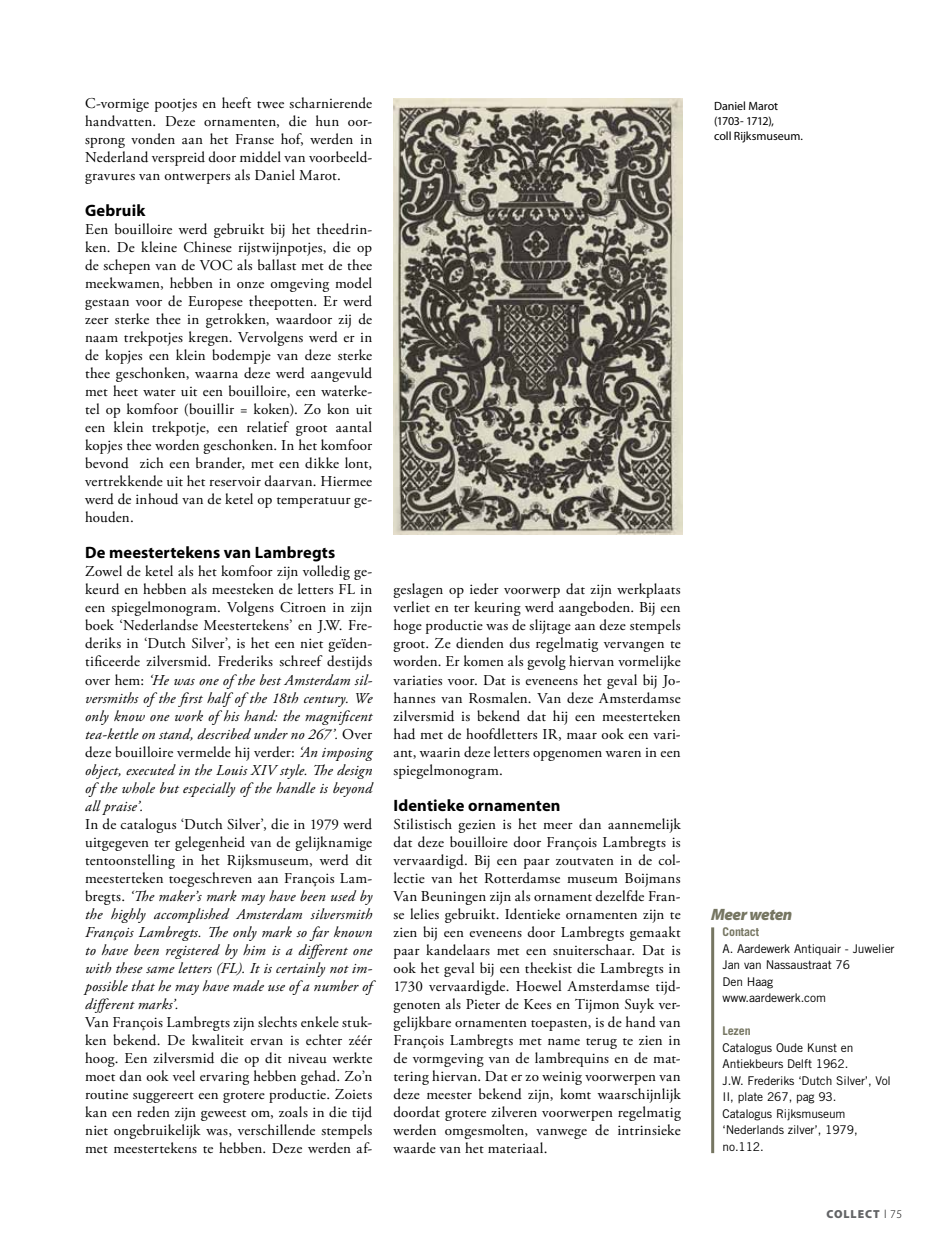
<style>
.page{position:relative;width:936px;height:1251px;background:#fff}
.page>*{position:absolute;margin:0;border:0;box-sizing:border-box;transform-origin:0 0}
.t1{font:700 16.5px "Myriad Pro";letter-spacing:.01em;color:#000}
.t2{font:italic 900 16.5px "Myriad Pro";letter-spacing:-.03em;color:#767662}
.t3{font:15px/18px "Adobe Garamond Pro";letter-spacing:.015em;color:#000;text-align:justify}
.t4{font:italic 15px/18px "Adobe Garamond Pro";letter-spacing:.015em;color:#000;text-align:justify}
.t5{font:12px/16.5px "Trade Gothic LT Std";letter-spacing:-.01em;color:#000}
.t6{font:12px/15px "Myriad Pro";letter-spacing:-.005em;color:#000}
.t7{font:700 12px "Trade Gothic LT Std";letter-spacing:-.01em;color:#767662}
.t8{font:900 11.7px "Myriad Pro";letter-spacing:.08em;color:#636466}
.s1{font-style:italic}
.s2{font-style:normal}
.s3{font-weight:300;color:#000}
</style>
<div class="page">
<hr style="left:711px;top:927px;width:3px;height:225px;background:#767662">
<img style="left:393px;top:99px;width:289px;height:435px">
<p class="t3" style="left:85px;top:95px;width:289px">C-vormige pootjes en heeft twee scharnierende handvatten. Deze ornamenten, die hun oor&shy;sprong vonden aan het Franse hof, werden in Nederland verspreid door middel van voorbeeld&shy;gravures van ontwerpers als Daniel Marot.</p>
<p class="t1" style="left:85px;top:201px;width:62px">Gebruik</p>
<p class="t3" style="left:85px;top:221px;width:289px">Een bouilloire werd gebruikt bij het theedrin&shy;ken. De kleine Chinese rijstwijnpotjes, die op de schepen van de VOC als ballast met de thee meekwamen, hebben in onze omgeving model gestaan voor de Europese theepotten. Er werd zeer sterke thee in getrokken, waardoor zij de naam trekpotjes kregen. Vervolgens werd er in de kopjes een klein bodempje van deze sterke thee geschonken, waarna deze werd aangevuld met heet water uit een bouilloire, een waterke&shy;tel op komfoor (bouillir = koken). Zo kon uit een klein trekpotje, een relatief groot aantal kopjes thee worden geschonken. In het komfoor bevond zich een brander, met een dikke lont, vertrekkende uit het reservoir daarvan. Hiermee werd de inhoud van de ketel op temperatuur ge&shy;houden.</p>
<p class="t1" style="left:85px;top:543px;width:251px">De meestertekens van Lambregts</p>
<p class="t3" style="left:85px;top:563px;width:289px">Zowel de ketel als het komfoor zijn volledig ge&shy;keurd en hebben als meesteken de letters FL in een spiegelmonogram. Volgens Citroen in zijn boek ‘Nederlandse Meestertekens’ en J.W. Fre&shy;deriks in ‘Dutch Silver’, is het een niet geïden&shy;tificeerde zilversmid. Frederiks schreef destijds over hem: <span class="s1">‘He was one of the best Amsterdam sil&shy;versmiths of the first half of the 18th century. We only know one work of his hand: the magnificent tea-kettle on stand, described under no 267’.</span> Over deze bouilloire vermelde hij verder: <span class="s1">‘An imposing object, executed in the Louis XIV style. The design of the whole but especially of the handle is beyond all praise’.</span></p>
<p class="t4" style="left:85px;top:815px;width:289px"><span class="s2">In de catalogus ‘Dutch Silver’, die in 1979 werd uitgegeven ter gelegenheid van de gelijknamige tentoonstelling in het Rijksmuseum, werd dit meesterteken toegeschreven aan François Lam&shy;bregts.</span> ‘The maker’s mark may have been used by the highly accomplished Amsterdam silversmith François Lambregts. The only mark so far known to have been registered by him is a different one with these same letters (FL). It is certainly not im&shy;possible that he may have made use of a number of different marks’.</p>
<p class="t3" style="left:85px;top:1013px;width:289px">Van François Lambregts zijn slechts enkele stuk&shy;ken bekend. De kwaliteit ervan is echter zéér hoog. Een zilversmid die op dit niveau werkte moet dan ook veel ervaring hebben gehad. Zo’n routine suggereert een grotere productie. Zoiets kan een reden zijn geweest om, zoals in die tijd niet ongebruikelijk was, verschillende stempels met meestertekens te hebben. Deze werden af-</p>
<p class="t3" style="left:393px;top:581px;width:289px">geslagen op ieder voorwerp dat zijn werkplaats verliet en ter keuring werd aangeboden. Bij een hoge productie was de slijtage aan deze stempels groot. Ze dienden dus regelmatig vervangen te worden. Er komen als gevolg hiervan vormelijke variaties voor. Dat is eveneens het geval bij Jo&shy;hannes van Rosmalen. Van deze Amsterdamse zilversmid is bekend dat hij een meesterteken had met de hoofdletters IR, maar ook een vari&shy;ant, waarin deze letters opgenomen waren in een spiegelmonogram.</p>
<p class="t1" style="left:393px;top:795px;width:168px">Identieke ornamenten</p>
<p class="t3" style="left:393px;top:815px;width:289px">Stilistisch gezien is het meer dan aannemelijk dat deze bouilloire door François Lambregts is vervaardigd. Bij een paar zoutvaten in de col&shy;lectie van het Rotterdamse museum Boijmans Van Beuningen zijn als ornament dezelfde Fran&shy;se lelies gebruikt. Identieke ornamenten zijn te zien bij een eveneens door Lambregts gemaakt paar kandelaars met een snuiterschaar. Dat is ook het geval bij een theekist die Lambregts in 1730 vervaardigde. Hoewel Amsterdamse tijd&shy;genoten als Pieter de Kees en Tijmon Suyk ver&shy;gelijkbare ornamenten toepasten, is de hand van François Lambregts met name terug te zien in de vormgeving van de lambrequins en de mat&shy;tering hiervan. Dat er zo weinig voorwerpen van deze meester bekend zijn, komt waarschijnlijk doordat grotere zilveren voorwerpen regelmatig werden omgesmolten, vanwege de intrinsieke waarde van het materiaal.</p>
<p class="t6" style="left:714px;top:99px;width:90px">Daniel Marot (1703- 1712),<br>coll Rijksmuseum.</p>
<p class="t2" style="left:711px;top:904px;width:83px">Meer weten</p>
<p class="t7" style="left:722px;top:924px;width:38px">Contact</p>
<p class="t5" style="left:722px;top:939px;width:173px">A. Aardewerk Antiquair - Juwelier<br>Jan van Nassaustraat 76<br>Den Haag<br>www.aardewerk.com</p>
<p class="t7" style="left:722px;top:1023px;width:30px">Lezen</p>
<p class="t5" style="left:722px;top:1038px;width:170px">Catalogus Oude Kunst en<br>Antiekbeurs Delft 1962.<br>J.W. Frederiks ‘Dutch Silver’, Vol<br>II, plate 267, pag 93.<br>Catalogus Rijksmuseum ‘Nederlands zilver’, 1979, no.112.</p>
<p class="t8" style="left:826px;top:1207px;width:77px">COLLECT <span class="s3">l 75</span></p>
</div>
